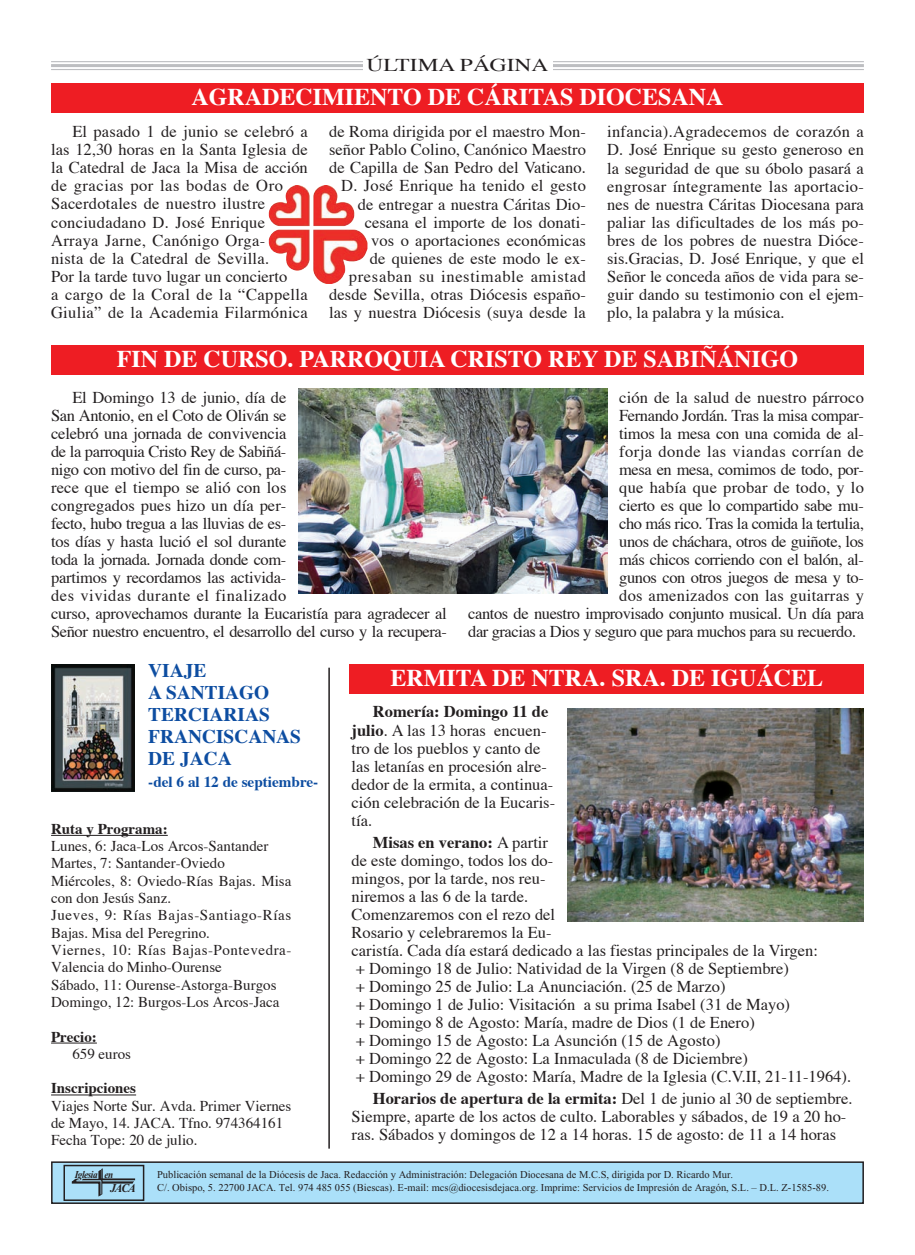
<style>
.page{position:relative;width:915px;height:1255px;background:#fff}
.page>*{position:absolute;margin:0;border:0;box-sizing:border-box;transform-origin:0 0}
.t1{font:700 24px "Times";color:#fff}
.t2{font:700 19.35px/22.2px "Times";color:#0d4da1}
.t3{font:18px "Times";color:#231f20;scale:1.3 1}
.t4{font:16.5px/18px "Times";color:#231f20}
.t5{font:16.5px "Times";letter-spacing:-.025em;color:#231f20}
.t6{font:16.5px "Times";letter-spacing:-.02em;color:#231f20}
.t7{font:16.5px "Times";letter-spacing:.03em;color:#231f20}
.t8{font:16.5px "Times";letter-spacing:.02em;color:#231f20}
.t9{font:700 15.15px "Times";color:#0d4da1}
.t10{font:15px/17.2px "Times";color:#231f20}
.t11{font:italic 700 12px "Times New Roman";color:#231f20;scale:.95 1}
.t12{font:10.5px/13.5px "Times New Roman";color:#231f20}
.t13{font:italic 700 10.5px "Times New Roman";letter-spacing:-.05em;color:#231f20;scale:.88 1}
.s1{font-weight:700}
</style>
<div class="page">
<hr style="left:51px;top:61px;width:812px;height:1px;background:#bdbec1">
<hr style="left:51px;top:64px;width:812px;height:3px;background:#bdbec1">
<hr style="left:51px;top:69px;width:812px;height:1px;background:#bdbec1">
<div style="left:363px;top:54px;width:189px;height:23px;background:#fff"></div>
<div style="left:52px;top:1162px;width:810px;height:41px;background:#abe0f9"></div>
<div style="left:51px;top:1161px;width:812px;height:42px;border:2px solid #231f20"></div>
<img style="left:71px;top:1168px;width:65px;height:29px">
<div style="left:63px;top:1164px;width:81px;height:36px;border:2px solid #231f20"></div>
<div style="left:51px;top:83px;width:812px;height:29px;background:#ee1d23"></div>
<div style="left:51px;top:345px;width:812px;height:29px;background:#ee1d23"></div>
<div style="left:350px;top:664px;width:513px;height:29px;background:#ee1d23"></div>
<hr style="left:51px;top:834px;width:117px;height:1px;background:#231f20">
<hr style="left:51px;top:1042px;width:46px;height:1px;background:#231f20">
<hr style="left:51px;top:1094px;width:85px;height:1px;background:#231f20">
<img style="left:269px;top:185px;width:98px;height:99px">
<img style="left:298px;top:388px;width:309px;height:205px">
<img style="left:51px;top:664px;width:83px;height:127px">
<hr style="left:328px;top:667px;width:2px;height:481px;background:#231f20">
<img style="left:567px;top:708px;width:296px;height:213px">
<p class="t3" style="left:366px;top:57px;width:141px">ÚLTIMA PÁGINA</p>
<p class="t1" style="left:191px;top:87px;width:533px">AGRADECIMIENTO DE CÁRITAS DIOCESANA</p>
<p class="t4" style="left:51px;top:124px;width:258px;text-indent:21px">El pasado 1 de junio se celebró a las 12,30 horas en la Santa Iglesia de la Catedral de Jaca la Misa de acción de gracias por las bodas de Oro<br>Sacerdotales de nuestro ilustre conciudadano D. José Enrique<br>Arraya Jarne, Canónigo Orga-<br>nista de la Catedral de Sevilla.<br>Por la tarde tuvo lugar un concierto<br>a cargo de la Coral de la “Cappella<br>Giulia” de la Academia Filarmónica</p>
<p class="t4" style="left:329px;top:124px;width:258px;text-align:right">de Roma dirigida por el maestro Mon&shy;señor Pablo Colino, Canónico Maestro de Capilla de San Pedro del Vaticano.<br>D. José Enrique ha tenido el gesto de entregar a nuestra Cáritas Dio&shy;cesana el importe de los donati-<br>vos o aportaciones económicas<br>de quienes de este modo le ex&shy;presaban su inestimable amistad desde Sevilla, otras Diócesis españo&shy;las y nuestra Diócesis (suya desde la</p>
<p class="t4" style="left:607px;top:124px;width:258px;text-align:justify">infancia).Agradecemos de corazón a D. José Enrique su gesto generoso en la seguridad de que su óbolo pasará a engrosar íntegramente las aportacio&shy;nes de nuestra Cáritas Diocesana para paliar las dificultades de los más po&shy;bres de los pobres de nuestra Dióce&shy;sis.Gracias, D. José Enrique, y que el Señor le conceda años de vida para se&shy;guir dando su testimonio con el ejem&shy;plo, la palabra y la música.</p>
<p class="t1" style="left:117px;top:349px;width:682px">FIN DE CURSO. PARROQUIA CRISTO REY DE SABIÑÁNIGO</p>
<p class="t4" style="left:51px;top:389px;width:397px;text-indent:21px">El Domingo 13 de junio, día de<br>San Antonio, en el Coto de Oliván se<br>celebró una jornada de convivencia<br>de la parroquia Cristo Rey de Sabiñá-<br>nigo con motivo del fin de curso, pa-<br>rece que el tiempo se alió con los<br>congregados pues hizo un día per-<br>fecto, hubo tregua a las lluvias de es-<br>tos días y hasta lució el sol durante<br>toda la jornada. Jornada donde com-<br>partimos y recordamos las activida-<br>des vividas durante el finalizado<br>curso, aprovechamos durante la Eucaristía para agradecer al Señor nuestro encuentro, el desarrollo del curso y la recupera-</p>
<p class="t4" style="left:619px;top:389px;width:246px">ción de la salud de nuestro párroco</p>
<p class="t5" style="left:619px;top:408px;width:246px">Fernando Jordán. Tras la misa compar-</p>
<p class="t4" style="left:619px;top:425px;width:246px">timos la mesa con una comida de al-</p>
<p class="t7" style="left:619px;top:444px;width:246px">forja donde las viandas corrían de</p>
<p class="t5" style="left:619px;top:462px;width:246px">mesa en mesa, comimos de todo, por-</p>
<p class="t8" style="left:619px;top:480px;width:246px">que había que probar de todo, y lo</p>
<p class="t6" style="left:619px;top:498px;width:246px">cierto es que lo compartido sabe mu-</p>
<p class="t5" style="left:619px;top:516px;width:246px">cho más rico. Tras la comida la tertulia,</p>
<p class="t5" style="left:619px;top:534px;width:246px">unos de cháchara, otros de guiñote, los</p>
<p class="t5" style="left:619px;top:552px;width:246px">más chicos corriendo con el balón, al-</p>
<p class="t5" style="left:619px;top:570px;width:246px">gunos con otros juegos de mesa y to-</p>
<p class="t4" style="left:619px;top:587px;width:246px">dos amenizados con las guitarras y</p>
<p class="t5" style="left:468px;top:606px;width:397px">cantos de nuestro improvisado conjunto musical. Un día para</p>
<p class="t5" style="left:468px;top:624px;width:389px">dar gracias a Dios y seguro que para muchos para su recuerdo.</p>
<p class="t2" style="left:148px;top:660px;width:154px">VIAJE<br>A SANTIAGO<br>TERCIARIAS<br>FRANCISCANAS<br>DE JACA</p>
<p class="t9" style="left:148px;top:776px;width:171px">-del 6 al 12 de septiembre-</p>
<p class="t10" style="left:51px;top:821px;width:242px"><span class="s1">Ruta y Programa:<br></span>Lunes, 6: Jaca-Los Arcos-Santander<br>Martes, 7: Santander-Oviedo<br>Miércoles, 8: Oviedo-Rías Bajas. Misa con don Jesús Sanz.<br>Jueves, 9: Rías Bajas-Santiago-Rías<br>Bajas. Misa del Peregrino.<br>Viernes, 10: Rías Bajas-Pontevedra-<br>Valencia do Minho-Ourense<br>Sábado, 11: Ourense-Astorga-Burgos<br>Domingo, 12: Burgos-Los Arcos-Jaca</p>
<p class="t10" style="left:72px;top:1029px;width:60px;text-indent:-21px"><span class="s1">Precio:<br></span>659 euros</p>
<p class="t10" style="left:51px;top:1081px;width:242px"><span class="s1">Inscripciones<br></span>Viajes Norte Sur. Avda. Primer Viernes de Mayo, 14. JACA. Tfno. 974364161<br>Fecha Tope: 20 de julio.</p>
<p class="t1" style="left:390px;top:668px;width:434px">ERMITA DE NTRA. SRA. DE IGUÁCEL</p>
<p class="t4" style="left:351px;top:704px;width:205px;text-indent:21px"><span class="s1">Romería: Domingo 11 de julio</span>. A las 13 horas encuen&shy;tro de los pueblos y canto de las letanías en procesión alre&shy;dedor de la ermita, a continua&shy;ción celebración de la Eucaris&shy;tía.</p>
<p class="t4" style="left:351px;top:834px;width:501px;text-indent:21px"><span class="s1">Misas en verano:</span> A partir<br>de este domingo, todos los do-<br>mingos, por la tarde, nos reu-<br>niremos a las 6 de la tarde.<br>Comenzaremos con el rezo del<br>Rosario y celebraremos la Eu-<br>caristía. Cada día estará dedicado a las fiestas principales de la Virgen:<br>+ Domingo 18 de Julio: Natividad de la Virgen (8 de Septiembre)<br>+ Domingo 25 de Julio: La Anunciación. (25 de Marzo)<br>+ Domingo 1 de Julio: Visitación a su prima Isabel (31 de Mayo)<br>+ Domingo 8 de Agosto: María, madre de Dios (1 de Enero)<br>+ Domingo 15 de Agosto: La Asunción (15 de Agosto)<br>+ Domingo 22 de Agosto: La Inmaculada (8 de Diciembre)<br>+ Domingo 29 de Agosto: María, Madre de la Iglesia (C.V.II, 21-11-1964).</p>
<p class="t4" style="left:351px;top:1091px;width:502px;text-indent:21px"><span class="s1">Horarios de apertura de la ermita:</span> Del 1 de junio al 30 de septiembre.<br>Siempre, aparte de los actos de culto. Laborables y sábados, de 19 a 20 ho&shy;ras. Sábados y domingos de 12 a 14 horas. 15 de agosto: de 11 a 14 horas</p>
<p class="t13" style="left:75px;top:1170px;width:45px">Iglesia en</p>
<p class="t11" style="left:110px;top:1183px;width:28px">JACA</p>
<p class="t12" style="left:157px;top:1168px;width:673px">Publicación semanal de la Diócesis de Jaca. Redacción y Administración: Delegación Diocesana de M.C.S, dirigida por D. Ricardo Mur.<br>C/. Obispo, 5. 22700 JACA. Tel. 974 485 055 (Biescas). E-mail: mcs@diocesisdejaca.org. Imprime: Servicios de Impresión de Aragón, S.L. – D.L. Z-1585-89.</p>
</div>
